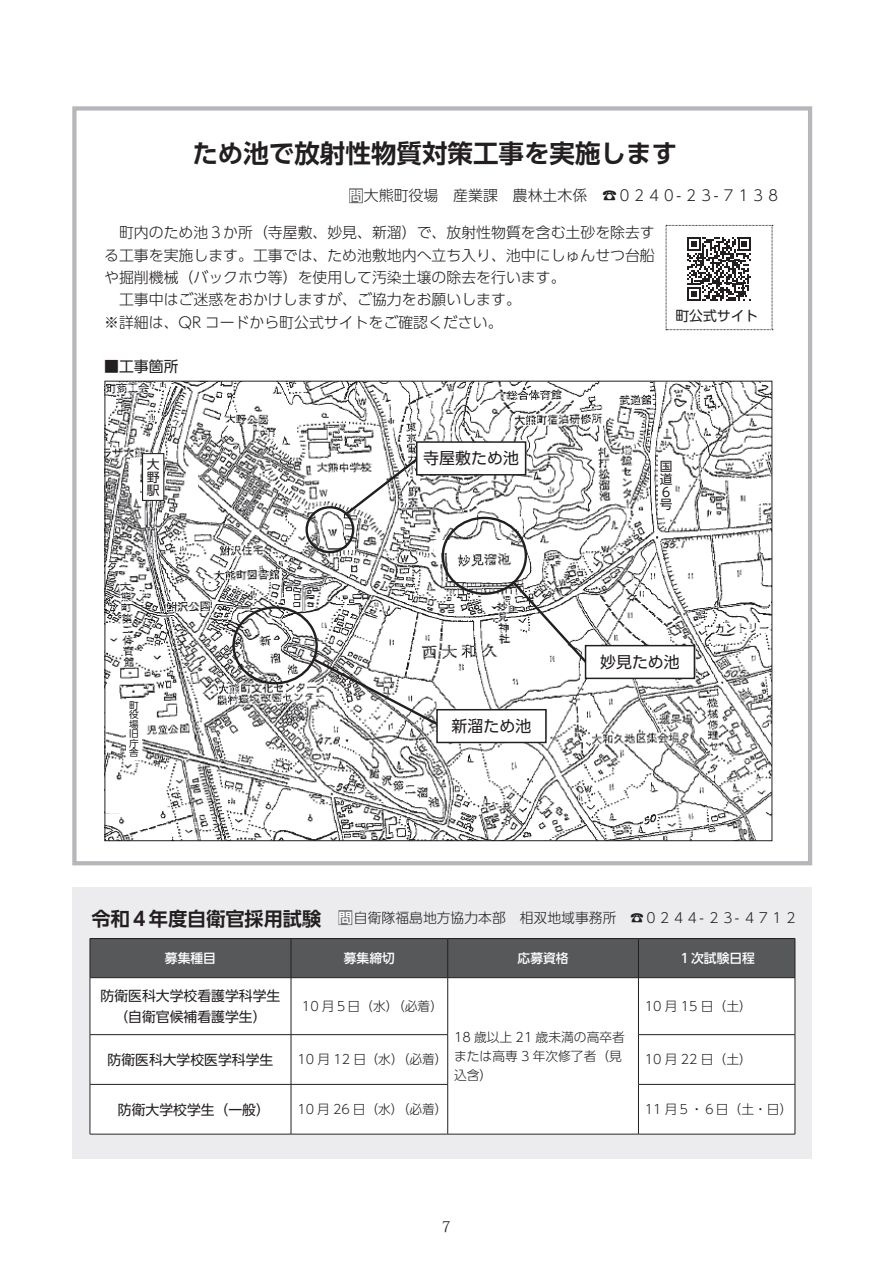
<style>
.page{position:relative;width:893px;height:1263px;background:#fff}
.page>*{position:absolute;margin:0;border:0;box-sizing:border-box;transform-origin:0 0}
.t1{font:700 25.5px "UD Shin Go Pro De";color:#231f20}
.t2{font:700 19.2px "UD Shin Go Pro De";color:#231f20}
.t3{font:15.9px "UD Shin Go Pro";color:#231f20}
.t4{font:300 14.85px/22.4px "UD Shin Go Pro";color:#231f20}
.t5{font:14.85px "UD Shin Go Pro";color:#231f20}
.t6{font:300 14.85px "Koz Min Pr 6 N";color:#231f20}
.t7{font:13.8px "UD Shin Go Pro";color:#231f20}
.t8{font:300 13.8px "UD Shin Go Pro";color:#231f20}
.t9{font:13.2px "MS P Gothic";letter-spacing:.01em;color:#231f20}
.t10{font:300 12.75px/19.2px "UD Shin Go Pro";color:#231f20}
.t11{font:500 12.75px "UD Shin Go Pro";color:#fff}
.t12{font:12.75px/12.8px "UD Shin Go Pro";color:#231f20;text-align:justify}
.t13{font:9.6px/9.6px "UD Shin Go Pro";color:#231f20;text-align:justify}
.s1{font-family:"UD Shin Go Pro De";font-weight:700;font-size:13.8px;color:#fff}
.s2{font-family:"UD Shin Go Pro De";font-weight:700;color:#fff}
</style>
<div class="page">
<div style="left:72px;top:106px;width:740px;height:759px;border:4px solid #b6b7bb"></div>
<div style="left:349px;top:188px;width:14px;height:15px;background:#6c6d70"></div>
<div style="left:72px;top:887px;width:740px;height:272px;background:#ececee"></div>
<div style="left:90px;top:938px;width:705px;height:196px;background:#fff"></div>
<div style="left:91px;top:939px;width:704px;height:38px;background:#57585a"></div>
<hr style="left:90px;top:938px;width:201px;height:1px;background:#231f20">
<hr style="left:90px;top:939px;width:1px;height:38px;background:#231f20">
<hr style="left:291px;top:938px;width:157px;height:1px;background:#231f20">
<hr style="left:291px;top:939px;width:1px;height:38px;background:#231f20">
<hr style="left:448px;top:938px;width:190px;height:1px;background:#231f20">
<hr style="left:447px;top:939px;width:1px;height:38px;background:#231f20">
<hr style="left:638px;top:938px;width:157px;height:1px;background:#231f20">
<hr style="left:638px;top:939px;width:1px;height:38px;background:#231f20">
<hr style="left:795px;top:939px;width:1px;height:38px;background:#231f20">
<hr style="left:90px;top:977px;width:201px;height:1px;background:#231f20">
<hr style="left:90px;top:978px;width:1px;height:56px;background:#231f20">
<hr style="left:291px;top:977px;width:157px;height:1px;background:#231f20">
<hr style="left:291px;top:978px;width:1px;height:56px;background:#231f20">
<hr style="left:291px;top:1034px;width:157px;height:1px;background:#231f20">
<hr style="left:291px;top:1084px;width:157px;height:1px;background:#231f20">
<hr style="left:291px;top:1134px;width:157px;height:1px;background:#231f20">
<hr style="left:448px;top:977px;width:190px;height:1px;background:#231f20">
<hr style="left:447px;top:978px;width:1px;height:56px;background:#231f20">
<hr style="left:638px;top:977px;width:157px;height:1px;background:#231f20">
<hr style="left:638px;top:978px;width:1px;height:56px;background:#231f20">
<hr style="left:795px;top:978px;width:1px;height:56px;background:#231f20">
<hr style="left:90px;top:1034px;width:201px;height:1px;background:#231f20">
<hr style="left:90px;top:1035px;width:1px;height:49px;background:#231f20">
<hr style="left:291px;top:1035px;width:1px;height:49px;background:#231f20">
<hr style="left:447px;top:1035px;width:1px;height:49px;background:#231f20">
<hr style="left:447px;top:1084px;width:1px;height:50px;background:#231f20">
<hr style="left:448px;top:1134px;width:190px;height:1px;background:#231f20">
<hr style="left:638px;top:1034px;width:157px;height:1px;background:#231f20">
<hr style="left:638px;top:1035px;width:1px;height:49px;background:#231f20">
<hr style="left:795px;top:1035px;width:1px;height:49px;background:#231f20">
<hr style="left:90px;top:1084px;width:201px;height:1px;background:#231f20">
<hr style="left:90px;top:1084px;width:1px;height:50px;background:#231f20">
<hr style="left:291px;top:1084px;width:1px;height:50px;background:#231f20">
<hr style="left:638px;top:1084px;width:157px;height:1px;background:#231f20">
<hr style="left:638px;top:1084px;width:1px;height:50px;background:#231f20">
<hr style="left:795px;top:1084px;width:1px;height:50px;background:#231f20">
<hr style="left:90px;top:1134px;width:201px;height:1px;background:#231f20">
<hr style="left:638px;top:1134px;width:157px;height:1px;background:#231f20">
<div style="left:338px;top:910px;width:14px;height:15px;background:#6c6d70"></div>
<img style="left:107px;top:383px;width:663px;height:456px">
<div style="left:434px;top:540px;width:77px;height:12px;background:#fff"></div>
<div style="left:442px;top:517px;width:85px;height:78px;border:2px solid #231f20;border-radius:50%"></div>
<div style="left:305px;top:506px;width:49px;height:47px;border:2px solid #231f20;border-radius:50%"></div>
<div style="left:232px;top:606px;width:86px;height:78px;border:2px solid #231f20;border-radius:50%"></div>
<svg style="left:510px;top:579px;width:81px;height:89px"></svg>
<svg style="left:343px;top:455px;width:78px;height:62px"></svg>
<svg style="left:311px;top:656px;width:131px;height:72px"></svg>
<div style="left:105px;top:785px;width:57px;height:28px;background:#fff"></div>
<div style="left:186px;top:468px;width:12px;height:43px;background:#fff"></div>
<div style="left:417px;top:442px;width:109px;height:33px;background:#fff"></div>
<div style="left:416px;top:441px;width:110px;height:34px;border:1px solid #231f20"></div>
<div style="left:585px;top:646px;width:109px;height:32px;background:#fff"></div>
<div style="left:585px;top:645px;width:110px;height:34px;border:1px solid #231f20"></div>
<div style="left:437px;top:710px;width:109px;height:32px;background:#fff"></div>
<div style="left:436px;top:709px;width:111px;height:34px;border:1px solid #231f20"></div>
<div style="left:143px;top:454px;width:21px;height:46px;background:#fff"></div>
<div style="left:142px;top:453px;width:22px;height:48px;border:1px solid #231f20"></div>
<div style="left:131px;top:458px;width:9px;height:34px;background:#fff"></div>
<div style="left:659px;top:454px;width:15px;height:62px;background:#fff"></div>
<div style="left:126px;top:698px;width:16px;height:62px;background:#fff"></div>
<svg style="left:666px;top:225px;width:107px;height:105px"></svg>
<h1 class="t1" style="left:192px;top:132px;width:486px">ため池で放射性物質対策工事を実施します</h1>
<p class="t4" style="left:349px;top:184px;width:240px"><span class="s1">問</span>大熊町役場　産業課　農林土木係</p>
<p class="t4" style="left:104px;top:221px;width:552px">　町内のため池３か所（寺屋敷、妙見、新溜）で、放射性物質を含む土砂を除去する工事を実施します。工事では、ため池敷地内へ立ち入り、池中にしゅんせつ台船や掘削機械（バックホウ等）を使用して汚染土壌の除去を行います。<br>　工事中はご迷惑をおかけしますが、ご協力をお願いします。<br>※詳細は、QR コードから町公式サイトをご確認ください。</p>
<p class="t5" style="left:104px;top:355px;width:76px">■工事箇所</p>
<p class="t4" style="left:602px;top:184px;width:180px">☎０２４０-２３-７１３８</p>
<p class="t7" style="left:675px;top:305px;width:84px">町公式サイト</p>
<p class="t12" style="left:147px;top:457px;width:14px">大野駅</p>
<p class="t13" style="left:129px;top:700px;width:11px">町役場旧庁舎</p>
<p class="t3" style="left:423px;top:446px;width:97px">寺屋敷ため池</p>
<p class="t9" style="left:433px;top:453px;width:80px">寺屋敷ため池</p>
<p class="t9" style="left:460px;top:717px;width:67px">新溜ため池</p>
<p class="t3" style="left:452px;top:713px;width:81px">新溜ため池</p>
<p class="t12" style="left:660px;top:459px;width:14px">国道</p>
<p class="t12" style="left:660px;top:485px;width:11px">６</p>
<p class="t12" style="left:660px;top:498px;width:14px">号</p>
<p class="t3" style="left:600px;top:649px;width:81px">妙見ため池</p>
<p class="t9" style="left:609px;top:656px;width:67px">妙見ため池</p>
<p class="t2" style="left:92px;top:903px;width:231px">令和４年度自衛官採用試験</p>
<p class="t8" style="left:338px;top:906px;width:279px"><span class="s2">問</span>自衛隊福島地方協力本部　相双地域事務所</p>
<p class="t8" style="left:630px;top:906px;width:169px">☎０２４４- ２３- ４７１２</p>
<p class="t11" style="left:165px;top:948px;width:53px">募集種目</p>
<p class="t7" style="left:101px;top:985px;width:181px">防衛医科大学校看護学科学生</p>
<p class="t7" style="left:114px;top:1005px;width:154px">（自衛官候補看護学生）</p>
<p class="t11" style="left:344px;top:948px;width:53px">募集締切</p>
<p class="t10" style="left:302px;top:996px;width:143px">10月５日（水）（必着(</p>
<p class="t11" style="left:518px;top:948px;width:53px">応募資格</p>
<p class="t11" style="left:678px;top:948px;width:78px">１次試験日程</p>
<p class="t10" style="left:645px;top:996px;width:109px">10月 15 日（土(</p>
<p class="t7" style="left:108px;top:1048px;width:167px">防衛医科大学校医学科学生</p>
<p class="t10" style="left:297px;top:1049px;width:152px">10 月 12 日（水）（必着）</p>
<p class="t10" style="left:454px;top:1027px;width:172px">18 歳以上 21 歳未満の高卒者または高専 3 年次修了者（見込含(</p>
<p class="t10" style="left:645px;top:1049px;width:109px">10 月 22 日（土(</p>
<p class="t7" style="left:118px;top:1098px;width:154px">防衛大学校学生（一般）</p>
<p class="t10" style="left:297px;top:1099px;width:152px">10 月 26 日（水）（必着）</p>
<p class="t10" style="left:645px;top:1099px;width:149px">11 月５・６日（土・日(</p>
<p class="t6" style="left:442px;top:1218px;width:11px">7</p>
</div>
